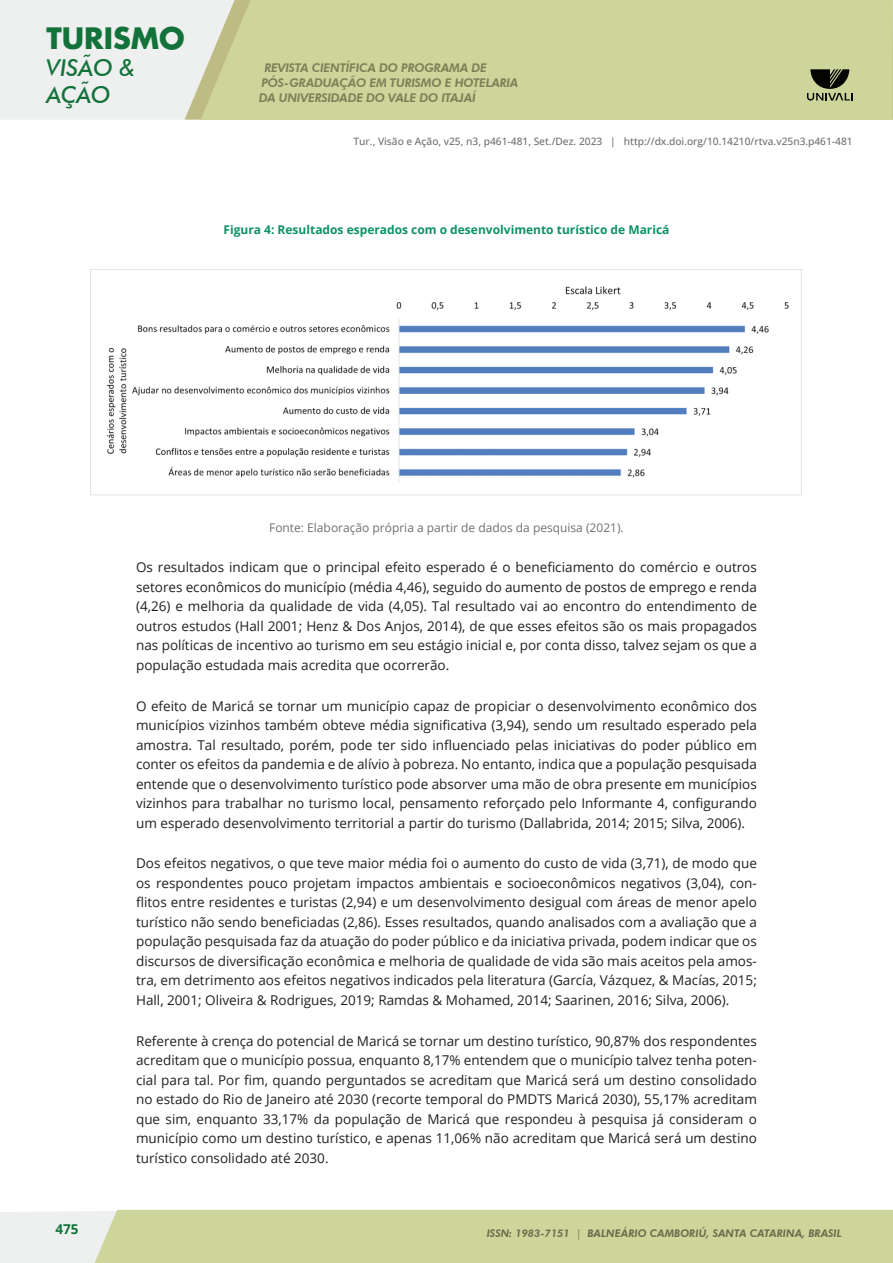
<style>
.page{position:relative;width:893px;height:1263px;background:#fff}
.page>*{position:absolute;margin:0;border:0;box-sizing:border-box;transform-origin:0 0}
.t1{font:700 28.8px "Futura";color:#13723a}
.t2{font:italic 500 23.25px/26.5px "Futura BT";color:#13723a}
.C_Art_-Texto{font:13.5px/19.5px "Open Sans";color:#231f20;text-align:justify}
.t3{font:700 13.5px "Open Sans";color:#13723a}
.t4{font:italic 800 12px/15px "Futura BT";letter-spacing:-.02em;color:#7d8057}
.C_tab-Art-título_tab{font:700 12px "Open Sans";color:#0d9166}
.C_Art_-Legenda{font:12px "Open Sans";color:#6f706f}
.t5{font:italic 800 10.5px "Futura BT";color:#696b4b}
.t6{font:500 10.2px "Open Sans";color:#6f706f}
.s1{color:#99905e}
</style>
<div class="page">
<div style="left:0;top:0;width:185px;height:120px;background:#eef0f0"></div>
<svg style="left:185px;top:0;width:708px;height:120px;background:#e4e5d9"></svg>
<div style="left:201px;top:0;width:691px;height:120px;background:#cdd59b"></div>
<svg style="left:0;top:1210px;width:893px;height:53px;background:#d0d8a5"></svg>
<svg style="left:807px;top:69px;width:46px;height:32px"></svg>
<img style="left:90px;top:269px;width:712px;height:227px">
<h1 class="t1" style="left:46px;top:20px;width:140px">TURISMO</h1>
<h2 class="t2" style="left:46px;top:54px;width:90px">VISÃO &amp;<br>AÇÃO</h2>
<p class="t4" style="left:259px;top:60px;width:261px;text-indent:6px">REVISTA CIENTÍFICA DO PROGRAMA DE<br>PÓS-GRADUAÇÃO EM TURISMO E HOTELARIA<br>DA UNIVERSIDADE DO VALE DO ITAJAÍ</p>
<p class="t6" style="left:354px;top:134px;width:501px">Tur., Visão e Ação, v25, n3, p461-481, Set./Dez. 2023 | http://dx.doi.org/10.14210/rtva.v25n3.p461-481</p>
<p class="C_tab-Art-título_tab" style="left:223px;top:221px;width:448px">Figura 4: Resultados esperados com o desenvolvimento turístico de Maricá</p>
<p class="C_Art_-Legenda" style="left:269px;top:519px;width:356px">Fonte: Elaboração própria a partir de dados da pesquisa (2021).</p>
<p class="C_Art_-Texto" style="left:136px;top:557px;width:622px">Os resultados indicam que o principal efeito esperado é o beneficiamento do comércio e outros setores econômicos do município (média 4,46), seguido do aumento de postos de emprego e renda (4,26) e melhoria da qualidade de vida (4,05). Tal resultado vai ao encontro do entendimento de outros estudos (Hall 2001; Henz &amp; Dos Anjos, 2014), de que esses efeitos são os mais propagados nas políticas de incentivo ao turismo em seu estágio inicial e, por conta disso, talvez sejam os que a população estudada mais acredita que ocorrerão.</p>
<p class="C_Art_-Texto" style="left:136px;top:695px;width:622px">O efeito de Maricá se tornar um município capaz de propiciar o desenvolvimento econômico dos municípios vizinhos também obteve média significativa (3,94), sendo um resultado esperado pela amostra. Tal resultado, porém, pode ter sido influenciado pelas iniciativas do poder público em conter os efeitos da pandemia e de alívio à pobreza. No entanto, indica que a população pesquisada entende que o desenvolvimento turístico pode absorver uma mão de obra presente em municípios vizinhos para trabalhar no turismo local, pensamento reforçado pelo Informante 4, configurando um esperado desenvolvimento territorial a partir do turismo (Dallabrida, 2014; 2015; Silva, 2006).</p>
<p class="C_Art_-Texto" style="left:136px;top:853px;width:622px">Dos efeitos negativos, o que teve maior média foi o aumento do custo de vida (3,71), de modo que os respondentes pouco projetam impactos ambientais e socioeconômicos negativos (3,04), con&shy;flitos entre residentes e turistas (2,94) e um desenvolvimento desigual com áreas de menor apelo turístico não sendo beneficiadas (2,86). Esses resultados, quando analisados com a avaliação que a população pesquisada faz da atuação do poder público e da iniciativa privada, podem indicar que os discursos de diversificação econômica e melhoria de qualidade de vida são mais aceitos pela amos&shy;tra, em detrimento aos efeitos negativos indicados pela literatura (García, Vázquez, &amp; Macías, 2015; Hall, 2001; Oliveira &amp; Rodrigues, 2019; Ramdas &amp; Mohamed, 2014; Saarinen, 2016; Silva, 2006).</p>
<p class="C_Art_-Texto" style="left:136px;top:1030px;width:622px">Referente à crença do potencial de Maricá se tornar um destino turístico, 90,87% dos respondentes acreditam que o município possua, enquanto 8,17% entendem que o município talvez tenha poten&shy;cial para tal. Por fim, quando perguntados se acreditam que Maricá será um destino consolidado no estado do Rio de Janeiro até 2030 (recorte temporal do PMDTS Maricá 2030), 55,17% acreditam que sim, enquanto 33,17% da população de Maricá que respondeu à pesquisa já consideram o município como um destino turístico, e apenas 11,06% não acreditam que Maricá será um destino turístico consolidado até 2030.</p>
<p class="t3" style="left:56px;top:1219px;width:25px">475</p>
<p class="t5" style="left:487px;top:1227px;width:357px">ISSN: 1983-7151 <span class="s1">|</span> BALNEÁRIO CAMBORIÚ, SANTA CATARINA, BRASIL</p>
</div>
